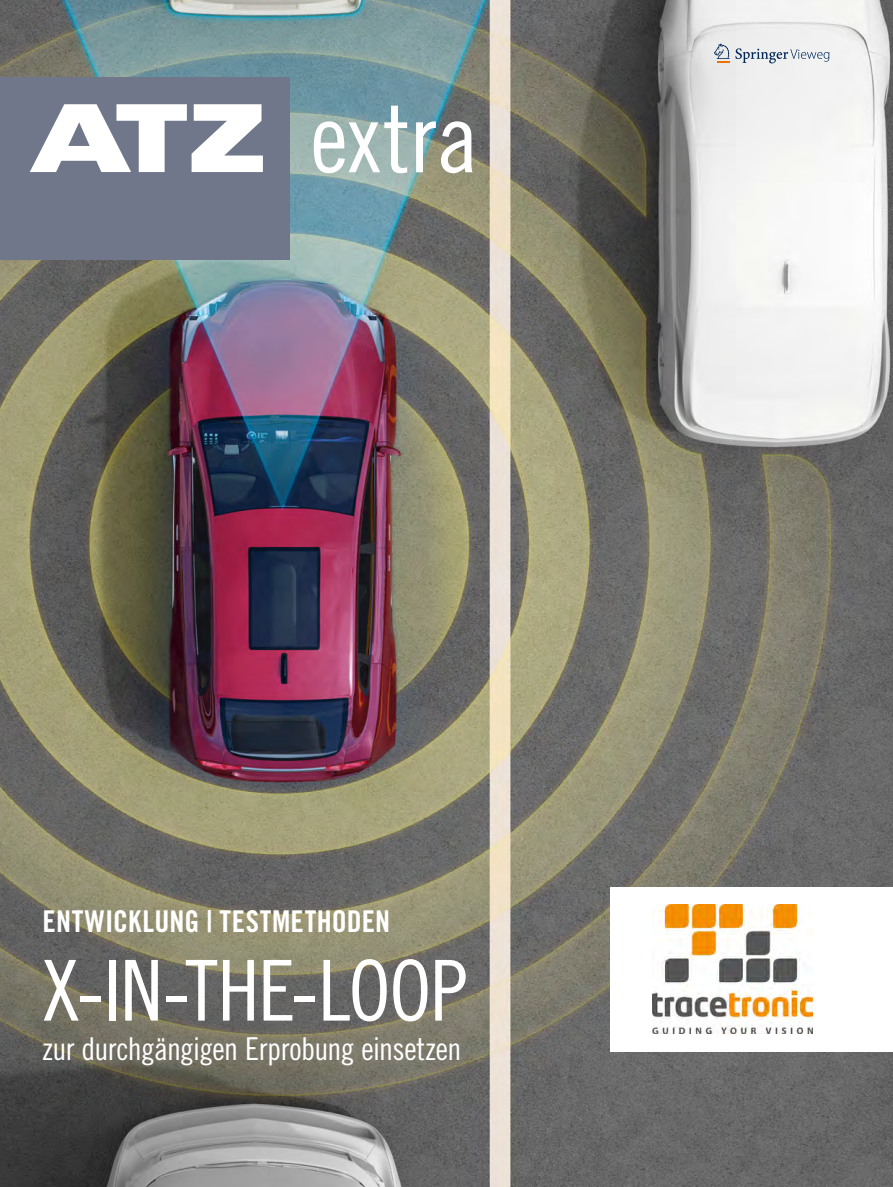
<style>
.page{position:relative;width:893px;height:1187px;background:#fff}
.page>*{position:absolute;margin:0;border:0;box-sizing:border-box;transform-origin:0 0}
.t1{font:96px "Trade Gothic LT Std Cn 18";letter-spacing:.005em;color:#fff}
.t2{font:84px "Trade Gothic LT Std Cn 18";letter-spacing:-.015em;color:#fff}
.t3{font:31.5px "Trade Gothic LT Std Cn 18";letter-spacing:-.02em;color:#fff}
.t4{font:30px "Trade Gothic LT Std Bd Cn 20";letter-spacing:.01em;color:#fff}
</style>
<div class="page">
<img style="left:0;top:0;width:893px;height:1186px">
<div style="left:0;top:77px;width:289px;height:182px;background:#70778a"></div>
<svg style="left:30px;top:104px;width:233px;height:68px"></svg>
<div style="left:611px;top:887px;width:282px;height:164px;background:#fff"></div>
<img style="left:653px;top:904px;width:160px;height:129px">
<svg style="left:714px;top:43px;width:115px;height:20px"></svg>
<h1 class="t1" style="left:310px;top:81px;width:170px">extra</h1>
<p class="t4" style="left:43px;top:903px;width:349px">ENTWICKLUNG | TESTMETHODEN</p>
<h2 class="t2" style="left:43px;top:940px;width:427px">X-IN-THE-LOOP</h2>
<p class="t3" style="left:43px;top:1029px;width:420px">zur durchgängigen Erprobung einsetzen</p>
</div>
